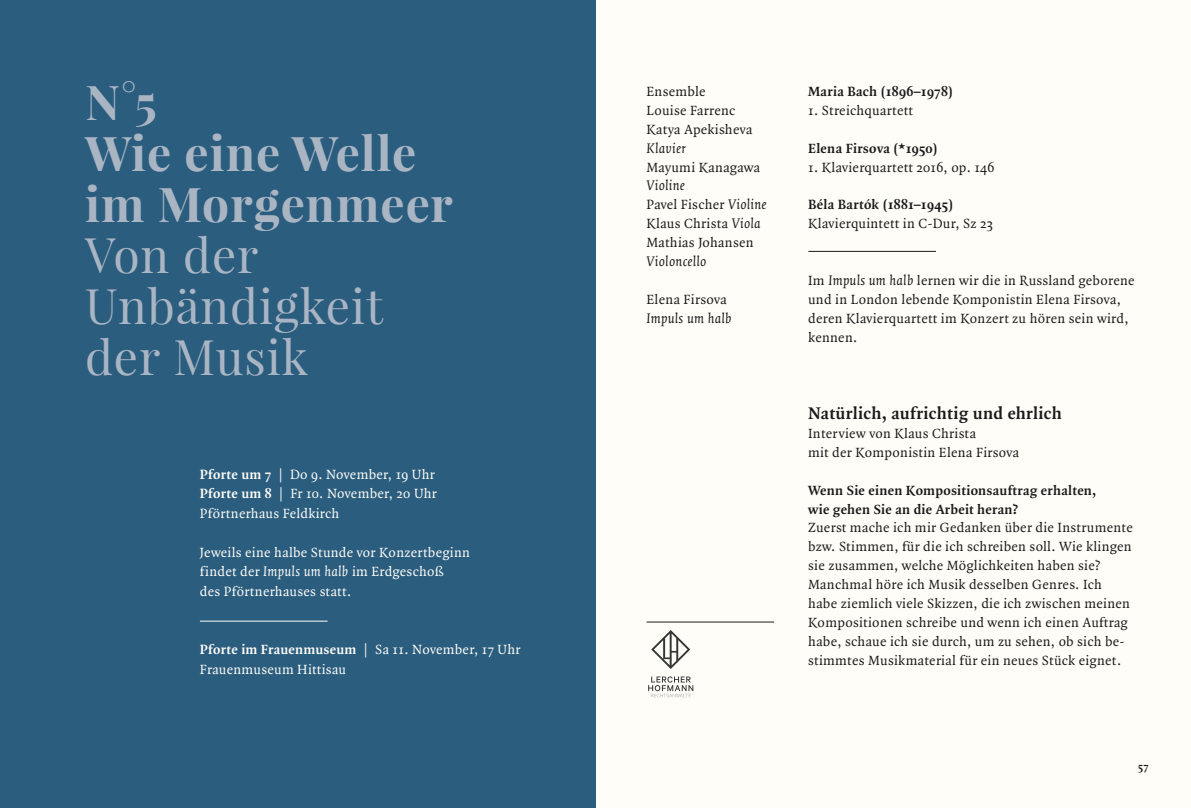
<style>
.page{position:relative;width:1191px;height:808px;background:#fffdf7}
.page>*{position:absolute;margin:0;border:0;box-sizing:border-box;transform-origin:0 0}
.t1{font:700 48px/51px "Playfair Display";letter-spacing:.02em;color:#aab5c4}
.t2{font:48px/51px "Playfair Display";letter-spacing:.02em;color:#aab5c4}
.t3{font:700 18px "Quadraat Pro";letter-spacing:.02em;color:#1a1a1a}
.t4{font:italic 14.85px "Quadraat Pro";letter-spacing:.02em;color:#1a1a1a}
.t5{font:14.25px/18.9px "Quadraat Pro";letter-spacing:.02em;color:#1a1a1a}
.t6{font:14.25px/19.5px "Quadraat Pro";letter-spacing:.02em;color:#fffdf7}
.t7{font:700 14.25px/18.9px "Quadraat Pro";letter-spacing:.02em;color:#1a1a1a}
.t8{font:700 11.25px "Quadraat Pro";color:#1a1a1a}
.s1{font-weight:700}
.s2{font-style:italic;font-size:14.85px}
</style>
<div class="page">
<svg style="left:651px;top:630px;width:39px;height:39px"></svg>
<svg style="left:648px;top:676px;width:45px;height:21px"></svg>
<hr style="left:808px;top:251px;width:128px;height:1px;background:#1a1a1a">
<hr style="left:646px;top:622px;width:128px;height:1px;background:#1a1a1a">
<div style="left:0;top:0;width:595px;height:808px;background:#2b5d7f"></div>
<hr style="left:200px;top:621px;width:127px;height:1px;background:#fffdf7">
<h1 class="t1" style="left:85px;top:75px;width:369px">N°5<br>Wie eine Welle im Morgenmeer</h1>
<h1 class="t2" style="left:85px;top:227px;width:300px">Von der<br>Unbändigkeit der Musik</h1>
<p class="t6" style="left:200px;top:464px;width:239px"><span class="s1">Pforte um 7</span> | Do 9. November, 19 Uhr<br><span class="s1">Pforte um 8</span> | Fr 10. November, 20 Uhr<br>Pförtnerhaus Feldkirch</p>
<p class="t6" style="left:200px;top:542px;width:271px">Jeweils eine halbe Stunde vor Konzertbeginn findet der <span class="s2">Impuls um halb</span> im Erdgeschoß<br>des Pförtnerhauses statt.</p>
<p class="t6" style="left:200px;top:640px;width:322px"><span class="s1">Pforte im Frauenmuseum</span> | Sa 11. November, 17 Uhr<br>Frauenmuseum Hittisau</p>
<p class="t5" style="left:646px;top:82px;width:108px">Ensemble<br>Louise Farrenc<br>Katya Apekisheva</p>
<p class="t4" style="left:646px;top:138px;width:41px">Klavier</p>
<p class="t5" style="left:646px;top:157px;width:115px">Mayumi Kanagawa</p>
<p class="t4" style="left:646px;top:175px;width:40px">Violine</p>
<p class="t5" style="left:646px;top:195px;width:121px">Pavel Fischer <span class="s2">Violine<br></span>Klaus Christa <span class="s2">Viola<br></span>Mathias Johansen</p>
<p class="t4" style="left:646px;top:251px;width:62px">Violoncello</p>
<p class="t5" style="left:646px;top:290px;width:82px">Elena Firsova</p>
<p class="t4" style="left:646px;top:308px;width:87px">Impuls um halb</p>
<p class="t7" style="left:808px;top:82px;width:146px">Maria Bach (1896–1978)</p>
<p class="t5" style="left:808px;top:101px;width:106px">1. Streichquartett</p>
<p class="t7" style="left:808px;top:138px;width:131px">Elena Firsova (*1950)</p>
<p class="t5" style="left:808px;top:157px;width:188px">1. Klavierquartett 2016, op. 146</p>
<p class="t7" style="left:808px;top:195px;width:147px">Béla Bartók (1881–1945)</p>
<p class="t5" style="left:808px;top:214px;width:186px">Klavierquintett in C-Dur, Sz 23</p>
<p class="t5" style="left:808px;top:271px;width:328px">Im <span class="s2">Impuls um halb</span> lernen wir die in Russland geborene und in London lebende Komponistin Elena Firsova, deren Klavierquartett im Konzert zu hören sein wird, kennen.</p>
<p class="t3" style="left:808px;top:401px;width:255px">Natürlich, aufrichtig und ehrlich</p>
<p class="t5" style="left:808px;top:424px;width:212px">Interview von Klaus Christa<br>mit der Komponistin Elena Firsova</p>
<p class="t7" style="left:808px;top:480px;width:290px">Wenn Sie einen Kompositionsauftrag erhalten, wie gehen Sie an die Arbeit heran?</p>
<p class="t5" style="left:808px;top:518px;width:326px">Zuerst mache ich mir Gedanken über die Instrumente bzw. Stimmen, für die ich schreiben soll. Wie klingen sie zusammen, welche Möglichkeiten haben sie?<br>Manchmal höre ich Musik desselben Genres. Ich habe ziemlich viele Skizzen, die ich zwischen meinen Kompositionen schreibe und wenn ich einen Auftrag habe, schaue ich sie durch, um zu sehen, ob sich be&shy;stimmtes Musikmaterial für ein neues Stück eignet.</p>
<p class="t8" style="left:1138px;top:758px;width:12px">57</p>
</div>
